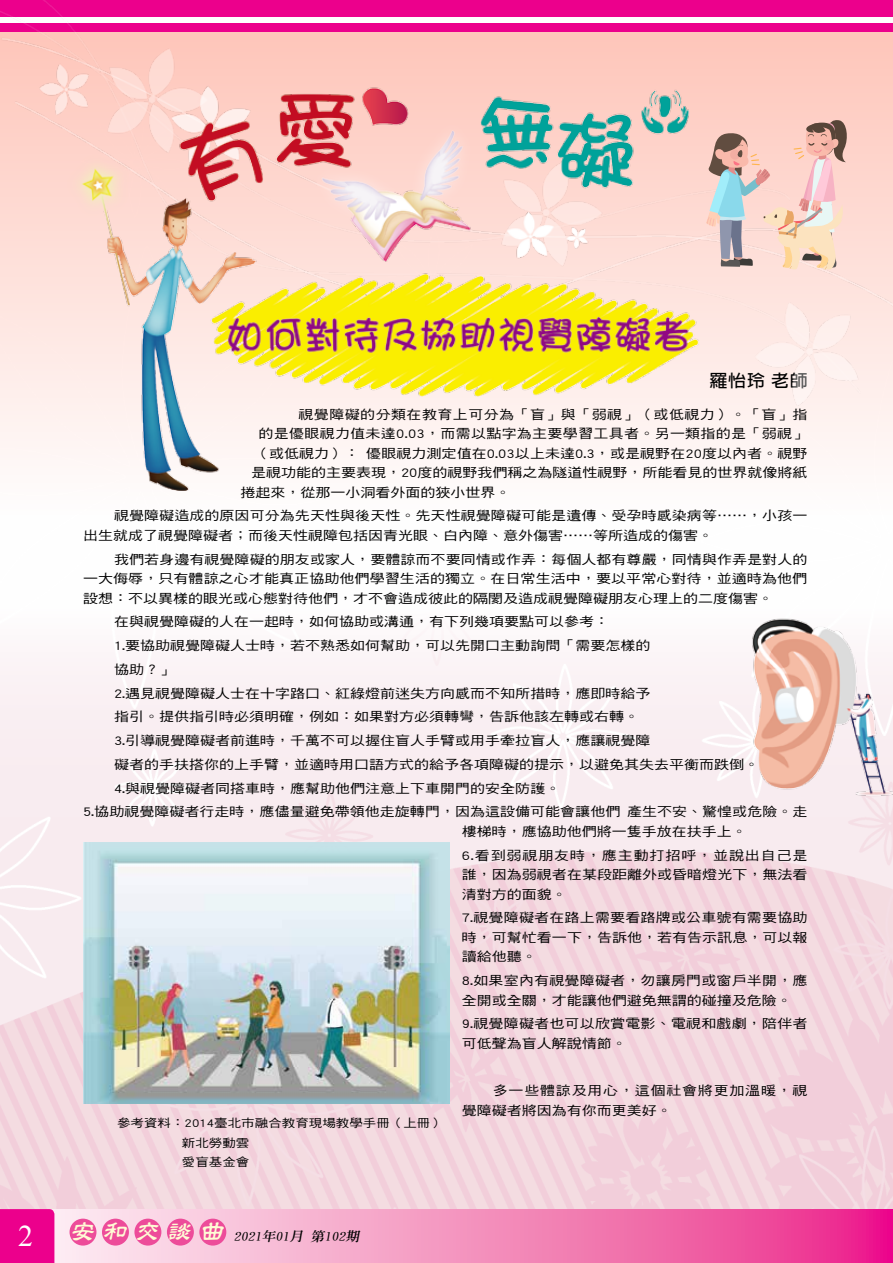
<style>
.page{position:relative;width:893px;height:1263px;background:#fff}
.page>*{position:absolute;margin:0;border:0;box-sizing:border-box;transform-origin:0 0}
.t1{font:700 17.1px "Adobe Fan Heiti Std";color:#000;scale:1.05 1}
.t2{font:12.75px/19.5px "DF Hei Std W5";color:#000;scale:1.18 1}
.t3{font:12.75px/23.7px "DF Hei Std W5";letter-spacing:.06em;color:#000;scale:1.18 1}
.t4{font:12.75px "DF Hei Std W5";letter-spacing:.02em;color:#000;scale:1.18 1}
.t5{font:12.75px/19.5px "DF Hei Std W5";letter-spacing:.05em;color:#000;scale:1.18 1}
.t6{font:12.75px "DF Hei Std W5";letter-spacing:.03em;color:#000;scale:1.18 1}
.t7{font:italic 12.75px "Inn Ming Extra";color:#000;scale:1.1 1}
.t8{font:11.55px/19.6px "DF Hei Std W5";color:#000;scale:1.18 1}
.s1{font-family:"Times New Roman";font-style:normal;font-size:30px;color:#fff}
</style>
<div class="page">
<img style="left:0;top:634px;width:893px;height:575px">
<svg style="left:54px;top:1209px;width:839px;height:54px;background:#f388bb"></svg>
<div style="left:0;top:1209px;width:54px;height:54px;background:#ec008c"></div>
<div style="left:70px;top:1218px;width:26px;height:27px;background:#ed4c9a;border-radius:50%"></div>
<div style="left:102px;top:1218px;width:27px;height:27px;background:#ed4c9a;border-radius:50%"></div>
<div style="left:134px;top:1218px;width:27px;height:27px;background:#ed4c9a;border-radius:50%"></div>
<div style="left:167px;top:1218px;width:27px;height:27px;background:#ed4c9a;border-radius:50%"></div>
<div style="left:199px;top:1218px;width:27px;height:27px;background:#ed4c9a;border-radius:50%"></div>
<div style="left:0;top:32px;width:893px;height:482px;background:#fefcfb"></div>
<img style="left:83px;top:842px;width:366px;height:261px">
<img style="left:0;top:0;width:893px;height:491px">
<svg style="left:706px;top:119px;width:143px;height:151px;background:#e2c6bd"></svg>
<img style="left:744px;top:618px;width:149px;height:182px">
<h1 class="t1" style="left:709px;top:371px;width:95px">羅怡玲 老師</h1>
<p class="t6" style="left:299px;top:407px;width:433px">視覺障礙的分類在教育上可分為「盲」與「弱視」（或低視力）。「盲」指</p>
<p class="t4" style="left:258px;top:427px;width:467px">的是優眼視力值未達0.03，而需以點字為主要學習工具者。另一類指的是「弱視」</p>
<p class="t2" style="left:254px;top:443px;width:471px">（或低視力）： 優眼視力測定值在0.03以上未達0.3，或是視野在20度以內者。視野</p>
<p class="t2" style="left:251px;top:462px;width:473px">是視功能的主要表現，20度的視野我們稱之為隧道性視野，所能看見的世界就像將紙</p>
<p class="t2" style="left:240px;top:482px;width:230px">捲起來，從那一小洞看外面的狹小世界。</p>
<p class="t2" style="left:83px;top:506px;width:615px;text-indent:31px">視覺障礙造成的原因可分為先天性與後天性。先天性視覺障礙可能是遺傳、受孕時感染病等……，小孩一出生就成了視覺障礙者；而後天性視障包括因青光眼、白內障、意外傷害……等所造成的傷害。</p>
<p class="t2" style="left:83px;top:549px;width:615px;text-align:justify;text-indent:31px">我們若身邊有視覺障礙的朋友或家人，要體諒而不要同情或作弄：每個人都有尊嚴，同情與作弄是對人的一大侮辱，只有體諒之心才能真正協助他們學習生活的獨立。在日常生活中，要以平常心對待，並適時為他們設想：不以異樣的眼光或心態對待他們，才不會造成彼此的隔閡及造成視覺障礙朋友心理上的二度傷害。</p>
<p class="t2" style="left:114px;top:612px;width:421px">在與視覺障礙的人在一起時，如何協助或溝通，有下列幾項要點可以參考：</p>
<p class="t2" style="left:114px;top:635px;width:456px">1.要協助視覺障礙人士時，若不熟悉如何幫助，可以先開口主動詢問「需要怎樣的</p>
<p class="t2" style="left:114px;top:659px;width:52px">協助？」</p>
<p class="t2" style="left:114px;top:683px;width:456px">2.遇見視覺障礙人士在十字路口、紅綠燈前迷失方向感而不知所措時，應即時給予</p>
<p class="t2" style="left:114px;top:707px;width:446px">指引。提供指引時必須明確，例如：如果對方必須轉彎，告訴他該左轉或右轉。</p>
<p class="t2" style="left:114px;top:730px;width:456px">3.引導視覺障礙者前進時，千萬不可以握住盲人手臂或用手牽拉盲人，應讓視覺障</p>
<p class="t2" style="left:114px;top:754px;width:548px">礙者的手扶搭你的上手臂，並適時用口語方式的給予各項障礙的提示，以避免其失去平衡而跌倒。</p>
<p class="t2" style="left:114px;top:778px;width:380px">4.與視覺障礙者同搭車時，應幫助他們注意上下車開門的安全防護。</p>
<p class="t2" style="left:83px;top:802px;width:615px">5.協助視覺障礙者行走時，應儘量避免帶領他走旋轉門，因為這設備可能會讓他們 產生不安、驚惶或危險。走</p>
<p class="t3" style="left:462px;top:819px;width:294px">樓梯時，應協助他們將一隻手放在扶手上。<br>6.看到弱視朋友時，應主動打招呼，並說出自己是</p>
<p class="t2" style="left:462px;top:864px;width:294px">誰，因為弱視者在某段距離外或昏暗燈光下，無法看清對方的面貌。</p>
<p class="t2" style="left:462px;top:908px;width:294px;text-align:justify">7.視覺障礙者在路上需要看路牌或公車號有需要協助時，可幫忙看一下，告訴他，若有告示訊息，可以報讀給他聽。</p>
<p class="t2" style="left:462px;top:970px;width:294px">8.如果室內有視覺障礙者，勿讓房門或窗戶半開，應全開或全關，才能讓他們避免無謂的碰撞及危險。</p>
<p class="t2" style="left:462px;top:1014px;width:294px">9.視覺障礙者也可以欣賞電影、電視和戲劇，陪伴者可低聲為盲人解說情節。</p>
<p class="t5" style="left:462px;top:1081px;width:295px;text-indent:31px">多一些體諒及用心，這個社會將更加溫暖，視覺障礙者將因為有你而更美好。</p>
<p class="t8" style="left:182px;top:1113px;width:223px;text-indent:-65px">參考資料：2014臺北市融合教育現場教學手冊（上冊）新北勞動雲<br>愛盲基金會</p>
<p class="t7" style="left:18px;top:1229px;width:314px"><span class="s1">2</span> <sup>安和交談曲</sup> 2021年01月 第102期</p>
</div>
